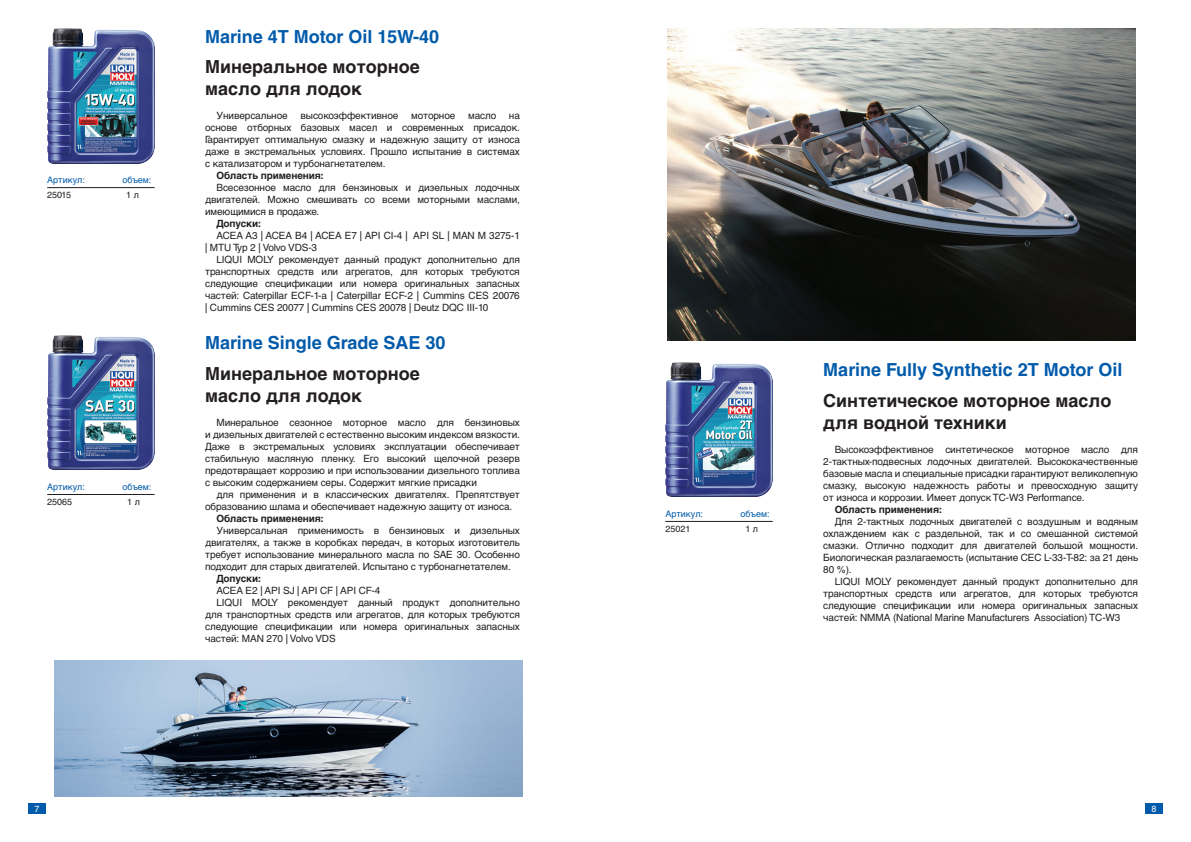
<style>
.page{position:relative;width:1191px;height:842px;background:#fff}
.page>*{position:absolute;margin:0;border:0;box-sizing:border-box;transform-origin:0 0}
.t1{font:700 18px/21.6px "Helvetica C";color:#231f20}
.t2{font:700 18px "Helvetica C";color:#015aaa}
.t3{font:10px/12px "Helvetica C";letter-spacing:-.01em;color:#231f20;text-align:justify}
.t4{font:700 10px "Helvetica C";letter-spacing:-.01em;color:#231f20}
.t5{font:9px "Helvetica C";color:#015aaa}
.t6{font:9px "Helvetica C";color:#231f20}
.t7{font:9px "Helvetica C";color:#fff}
</style>
<div class="page">
<div style="left:28px;top:803px;width:17px;height:11px;background:#015aaa"></div>
<div style="left:1145px;top:803px;width:17px;height:11px;background:#015aaa"></div>
<img style="left:54px;top:660px;width:468px;height:136px">
<hr style="left:47px;top:187px;width:108px;height:1px;background:#231f20">
<hr style="left:47px;top:494px;width:108px;height:1px;background:#231f20">
<img style="left:47px;top:28px;width:108px;height:135px">
<img style="left:47px;top:335px;width:108px;height:135px">
<img style="left:668px;top:28px;width:467px;height:312px">
<hr style="left:665px;top:521px;width:107px;height:1px;background:#231f20">
<img style="left:665px;top:362px;width:107px;height:135px">
<p class="t2" style="left:205px;top:26px;width:235px">Marine 4T Motor Oil 15W-40</p>
<p class="t5" style="left:47px;top:175px;width:39px">Артикул:</p>
<p class="t5" style="left:122px;top:175px;width:31px">объем:</p>
<p class="t6" style="left:47px;top:190px;width:25px">25015</p>
<p class="t6" style="left:126px;top:190px;width:14px">1 л</p>
<p class="t5" style="left:47px;top:482px;width:39px">Артикул:</p>
<p class="t5" style="left:122px;top:482px;width:31px">объем:</p>
<p class="t6" style="left:47px;top:497px;width:27px">25065</p>
<p class="t6" style="left:127px;top:497px;width:14px">1 л</p>
<p class="t1" style="left:205px;top:56px;width:216px">Минеральное моторное масло для лодок</p>
<p class="t3" style="left:216px;top:110px;width:73px">Универсальное</p>
<p class="t3" style="left:300px;top:110px;width:100px">высокоэффективное</p>
<p class="t3" style="left:411px;top:110px;width:46px">моторное</p>
<p class="t3" style="left:468px;top:110px;width:30px">масло</p>
<p class="t3" style="left:205px;top:110px;width:316px;text-align:left;text-indent:304px">на основе отборных базовых масел и современных присадок.<br>Гарантирует оптимальную смазку и надежную защиту от износа даже в экстремальных условиях. Прошло испытание в системах с катализатором и турбонагнетателем.</p>
<p class="t4" style="left:216px;top:170px;width:109px">Область применения:</p>
<p class="t3" style="left:205px;top:182px;width:316px;text-indent:11px">Всесезонное масло для бензиновых и дизельных лодочных двигателей. Можно смешивать со всеми моторными маслами, имеющимися в продаже.</p>
<p class="t4" style="left:216px;top:218px;width:46px">Допуски:</p>
<p class="t3" style="left:205px;top:230px;width:316px;text-indent:11px">ACEA A3 | ACEA B4 | ACEA E7 | API CI-4 | API SL | MAN M 3275-1 | MTU Typ 2 | Volvo VDS-3</p>
<p class="t3" style="left:205px;top:254px;width:316px;text-indent:11px">LIQUI MOLY рекомендует данный продукт дополнительно для транспортных средств или агрегатов, для которых требуются следующие спецификации или номера оригинальных запасных частей: Caterpillar ECF-1-a | Caterpillar ECF-2 | Cummins CES 20076 | Cummins CES 20077 | Cummins CES 20078 | Deutz DQC III-10</p>
<p class="t2" style="left:205px;top:333px;width:242px">Marine Single Grade SAE 30</p>
<p class="t1" style="left:205px;top:363px;width:216px">Минеральное моторное масло для лодок</p>
<p class="t3" style="left:205px;top:416px;width:316px;text-align:left;text-indent:11px">Минеральное сезонное моторное масло для бензиновых и дизельных двигателей с естественно высоким индексом вязкости.<br>Даже в экстремальных условиях эксплуатации обеспечивает стабильную масляную пленку. Его высокий щелочной резерв предотвращает коррозию и при использовании дизельного топлива с высоким содержанием серы. Содержит мягкие присадки</p>
<p class="t3" style="left:205px;top:488px;width:316px;text-indent:11px">для применения и в классических двигателях. Препятствует образованию шлама и обеспечивает надежную защиту от износа.</p>
<p class="t4" style="left:216px;top:513px;width:109px">Область применения:</p>
<p class="t3" style="left:205px;top:524px;width:316px;text-indent:11px">Универсальная применимость в бензиновых и дизельных двигателях, а также в коробках передач, в которых изготовитель требует использование минерального масла по SAE 30. Особенно подходит для старых двигателей. Испытано с турбонагнетателем.</p>
<p class="t4" style="left:216px;top:573px;width:46px">Допуски:</p>
<p class="t3" style="left:216px;top:584px;width:165px">ACEA E2 | API SJ | API CF | API CF-4</p>
<p class="t3" style="left:205px;top:596px;width:316px;text-indent:11px">LIQUI MOLY рекомендует данный продукт дополнительно для транспортных средств или агрегатов, для которых требуются следующие спецификации или номера оригинальных запасных частей: MAN 270 | Volvo VDS</p>
<p class="t5" style="left:665px;top:509px;width:39px">Артикул:</p>
<p class="t5" style="left:740px;top:509px;width:31px">объем:</p>
<p class="t6" style="left:665px;top:524px;width:27px">25021</p>
<p class="t6" style="left:745px;top:524px;width:14px">1 л</p>
<p class="t2" style="left:823px;top:360px;width:300px">Marine Fully Synthetic 2T Motor Oil</p>
<p class="t1" style="left:823px;top:390px;width:289px">Синтетическое моторное масло для водной техники</p>
<p class="t3" style="left:823px;top:443px;width:316px;text-indent:11px">Высокоэффективное синтетическое моторное масло для 2-тактных-подвесных лодочных двигателей. Высококачественные базовые масла и специальные присадки гарантируют великолепную смазку, высокую надежность работы и превосходную защиту от износа и коррозии. Имеет допуск TC-W3 Performance.</p>
<p class="t4" style="left:834px;top:504px;width:109px">Область применения:</p>
<p class="t3" style="left:823px;top:515px;width:316px;text-align:left;text-indent:11px">Для 2-тактных лодочных двигателей с воздушным и водяным охлаждением как с раздельной, так и со смешанной системой смазки. Отлично подходит для двигателей большой мощности.<br>Биологическая разлагаемость (испытание CEC L-33-T-82: за 21 день 80 %).</p>
<p class="t3" style="left:823px;top:575px;width:316px;text-indent:11px">LIQUI MOLY рекомендует данный продукт дополнительно для транспортных средств или агрегатов, для которых требуются следующие спецификации или номера оригинальных запасных частей: NMMA (National Marine Manufacturers Association) TC-W3</p>
<p class="t7" style="left:34px;top:803px;width:7px">7</p>
<p class="t7" style="left:1151px;top:803px;width:7px">8</p>
</div>
